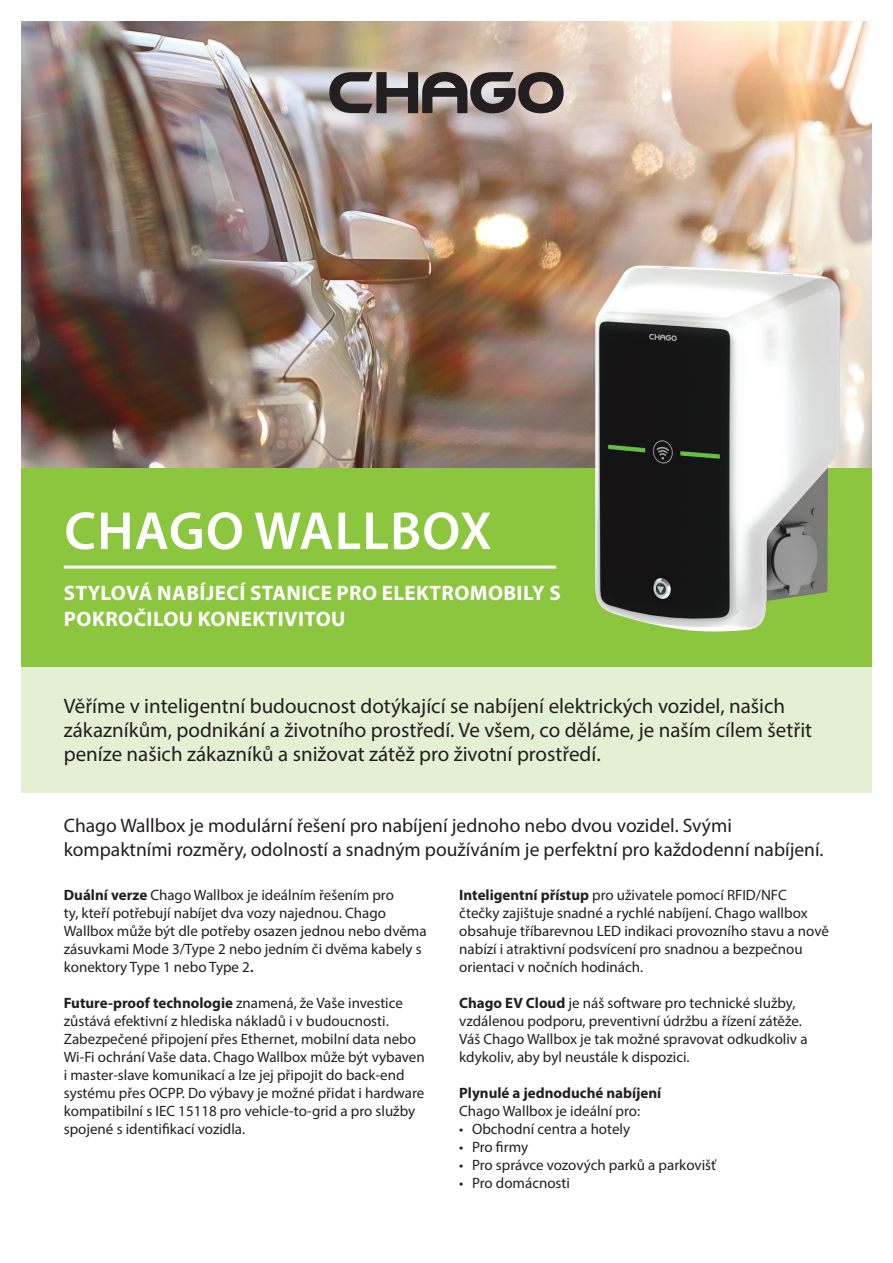
<style>
.page{position:relative;width:893px;height:1263px;background:#fff}
.page>*{position:absolute;margin:0;border:0;box-sizing:border-box;transform-origin:0 0}
.t1{font:600 54px "Myriad Pro";letter-spacing:.02em;color:#fff}
.t2{font:21px/24px "Myriad Pro";color:#231f20}
.t3{font:700 21px/25.5px "Myriad Pro";letter-spacing:.02em;color:#fff}
.t4{font:19.5px/24px "Myriad Pro";color:#231f20}
.t5{font:15px/18px "Myriad Pro";color:#231f20}
.t6{font:700 15px "Myriad Pro";color:#231f20}
.s1{font-weight:700}
.s2{font-weight:600}
</style>
<div class="page">
<div style="left:21px;top:648px;width:851px;height:144px;background:#e4f0d4"></div>
<img style="left:21px;top:21px;width:851px;height:447px">
<svg style="left:329px;top:72px;width:235px;height:43px"></svg>
<div style="left:21px;top:468px;width:851px;height:198px;background:#8bc63e"></div>
<hr style="left:64px;top:566px;width:492px;height:3px;background:#fff">
<img style="left:595px;top:266px;width:246px;height:365px">
<h1 class="t1" style="left:64px;top:497px;width:429px">CHAGO WALLBOX</h1>
<h2 class="t3" style="left:64px;top:579px;width:498px">STYLOVÁ NABÍJECÍ STANICE PRO ELEKTROMOBILY S<br>POKROČILOU KONEKTIVITOU</h2>
<p class="t2" style="left:64px;top:694px;width:750px">Věříme v inteligentní budoucnost dotýkající se nabíjení elektrických vozidel, našich zákazníkům, podnikání a životního prostředí. Ve všem, co děláme, je naším cílem šetřit peníze našich zákazníků a snižovat zátěž pro životní prostředí.</p>
<h3 class="t4" style="left:64px;top:813px;width:761px">Chago Wallbox je modulární řešení pro nabíjení jednoho nebo dvou vozidel. Svými kompaktními rozměry, odolností a snadným používáním je perfektní pro každodenní nabíjení.</h3>
<p class="t5" style="left:459px;top:886px;width:371px"><span class="s1">Inteligentní přístup</span> pro uživatele pomocí RFID/NFC čtečky zajištuje snadné a rychlé nabíjení. Chago wallbox obsahuje tříbarevnou LED indikaci provozního stavu a nově nabízí i atraktivní podsvícení pro snadnou a bezpečnou orientaci v nočních hodinách.</p>
<p class="t5" style="left:459px;top:994px;width:350px"><span class="s1">Chago EV Cloud</span> je náš software pro technické služby, vzdálenou podporu, preventivní údržbu a řízení zátěže.<br>Váš Chago Wallbox je tak možné spravovat odkudkoliv a kdykoliv, aby byl neustále k dispozici.</p>
<p class="t6" style="left:459px;top:1083px;width:204px">Plynulé a jednoduché nabíjení</p>
<p class="t5" style="left:459px;top:1102px;width:182px">Chago Wallbox je ideální pro:</p>
<p class="t5" style="left:459px;top:1120px;width:172px">• Obchodní centra a hotely</p>
<p class="t5" style="left:459px;top:1138px;width:70px">• Pro firmy</p>
<p class="t5" style="left:459px;top:1156px;width:258px">• Pro správce vozových parků a parkovišť</p>
<p class="t5" style="left:459px;top:1174px;width:112px">• Pro domácnosti</p>
<p class="t5" style="left:64px;top:886px;width:364px"><span class="s1">Duální verze</span> Chago Wallbox je ideálním řešením pro<br>ty, kteří potřebují nabíjet dva vozy najednou. Chago Wallbox může být dle potřeby osazen jednou nebo dvěma zásuvkami Mode 3/Type 2 nebo jedním či dvěma kabely s konektory Type 1 nebo Type 2<span class="s2">.</span></p>
<p class="t5" style="left:64px;top:994px;width:362px"><span class="s1">Future-proof technologie</span> znamená, že Vaše investice zůstává efektivní z hlediska nákladů i v budoucnosti.<br>Zabezpečené připojení přes Ethernet, mobilní data nebo Wi-Fi ochrání Vaše data. Chago Wallbox může být vybaven i master-slave komunikací a lze jej připojit do back-end systému přes OCPP. Do výbavy je možné přidat i hardware kompatibilní s IEC 15118 pro vehicle-to-grid a pro služby spojené s identifikací vozidla.</p>
</div>
